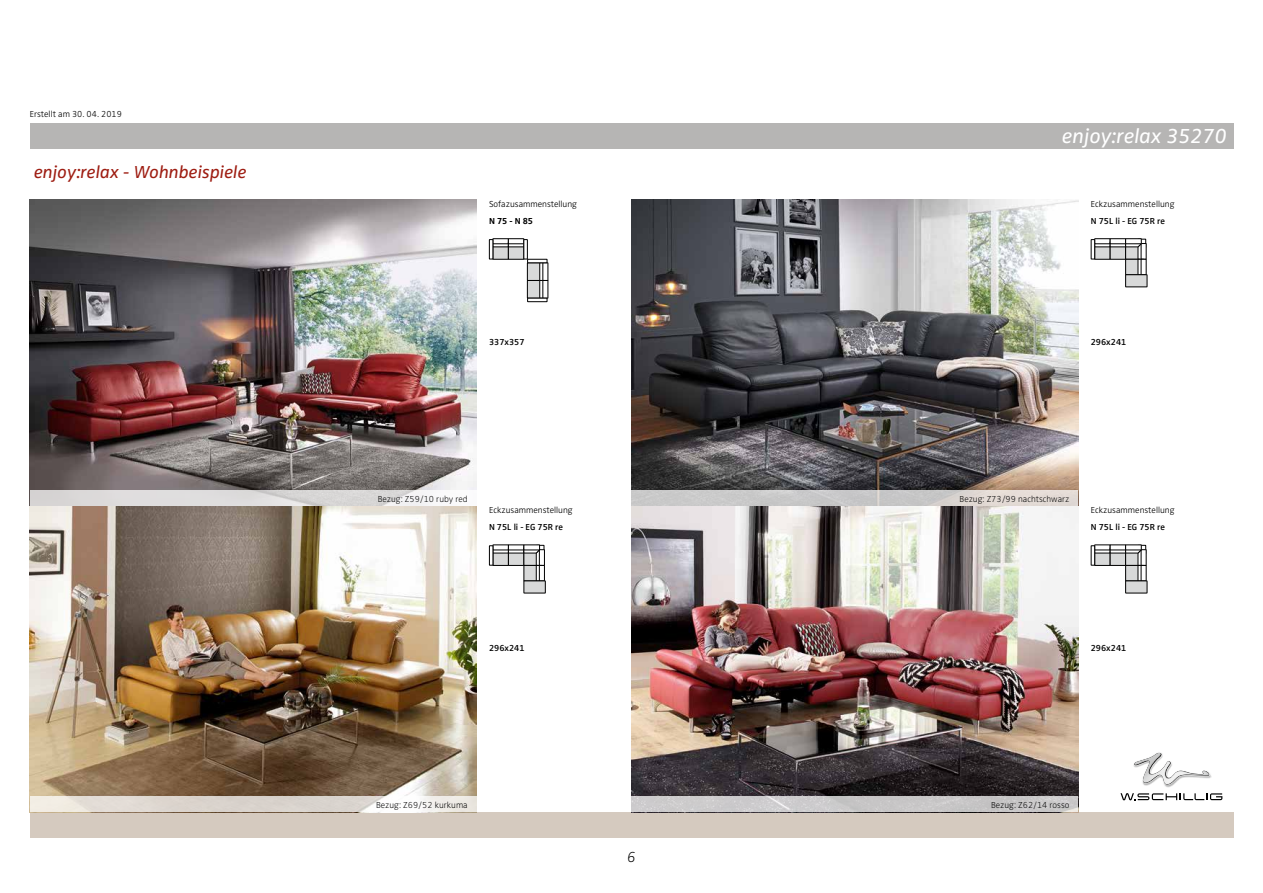
<style>
.page{position:relative;width:1263px;height:893px;background:#fff}
.page>*{position:absolute;margin:0;border:0;box-sizing:border-box;transform-origin:0 0}
.t1{font:italic 21px "Zwo Pro";color:#fff}
.t2{font:italic 18px "Zwo Pro";color:#9e1d12}
.t3{font:italic 300 expanded 15px "Zwo Pro";color:#000}
.t4{font:300 9px "Zwo Pro";color:#000}
.t5{font:300 expanded 9px "Zwo Pro";color:#000}
.t6{font:600 9px "Zwo Pro";color:#000}
.t7{font:700 9px "Zwo Pro";color:#000}
</style>
<div class="page">
<div style="left:30px;top:123px;width:1203px;height:26px;background:#b6b5b4"></div>
<div style="left:30px;top:812px;width:1203px;height:26px;background:#d5cabf"></div>
<img style="left:1144px;top:776px;width:68px;height:12px">
<svg style="left:1133px;top:752px;width:78px;height:33px"></svg>
<img style="left:1134px;top:753px;width:75px;height:31px">
<svg style="left:1120px;top:793px;width:102px;height:7px"></svg>
<img style="left:30px;top:200px;width:446px;height:290px">
<svg style="left:30px;top:490px;width:397px;height:16px;background:#dcdada"></svg>
<div style="left:493px;top:246px;width:15px;height:13px;background:#d8d9d9"></div>
<div style="left:493px;top:246px;width:15px;height:13px;border:1px solid #000"></div>
<div style="left:493px;top:242px;width:15px;height:5px;background:#b4b4b4"></div>
<div style="left:493px;top:242px;width:15px;height:5px;border:1px solid #000"></div>
<div style="left:493px;top:239px;width:15px;height:5px;border:1px solid #000"></div>
<div style="left:489px;top:239px;width:4px;height:20px;border:1px solid #000"></div>
<div style="left:508px;top:246px;width:16px;height:13px;background:#d8d9d9"></div>
<div style="left:508px;top:246px;width:16px;height:13px;border:1px solid #000"></div>
<div style="left:508px;top:242px;width:16px;height:5px;background:#b4b4b4"></div>
<div style="left:508px;top:242px;width:16px;height:5px;border:1px solid #000"></div>
<div style="left:508px;top:239px;width:16px;height:5px;border:1px solid #000"></div>
<div style="left:524px;top:239px;width:3px;height:20px;border:1px solid #000"></div>
<div style="left:527px;top:263px;width:14px;height:17px;background:#d8d9d9"></div>
<div style="left:527px;top:263px;width:14px;height:18px;border:1px solid #000"></div>
<div style="left:540px;top:263px;width:5px;height:17px;background:#585858"></div>
<div style="left:540px;top:263px;width:5px;height:18px;border:1px solid #000"></div>
<div style="left:543px;top:263px;width:5px;height:18px;border:1px solid #000"></div>
<div style="left:527px;top:259px;width:20px;height:4px;border:1px solid #000"></div>
<div style="left:527px;top:280px;width:14px;height:18px;background:#d8d9d9"></div>
<div style="left:527px;top:280px;width:14px;height:18px;border:1px solid #000"></div>
<div style="left:540px;top:280px;width:5px;height:18px;background:#585858"></div>
<div style="left:540px;top:280px;width:5px;height:18px;border:1px solid #000"></div>
<div style="left:543px;top:280px;width:5px;height:18px;border:1px solid #000"></div>
<div style="left:527px;top:298px;width:20px;height:4px;border:1px solid #000"></div>
<img style="left:631px;top:200px;width:447px;height:290px">
<svg style="left:631px;top:490px;width:447px;height:16px;background:#cfcdcc"></svg>
<div style="left:1095px;top:246px;width:15px;height:13px;background:#d8d9d9"></div>
<div style="left:1094px;top:246px;width:16px;height:13px;border:1px solid #000"></div>
<div style="left:1095px;top:242px;width:15px;height:5px;background:#b4b4b4"></div>
<div style="left:1094px;top:242px;width:16px;height:5px;border:1px solid #000"></div>
<div style="left:1094px;top:239px;width:16px;height:5px;border:1px solid #000"></div>
<div style="left:1091px;top:239px;width:4px;height:20px;border:1px solid #000"></div>
<div style="left:1110px;top:246px;width:15px;height:13px;background:#d8d9d9"></div>
<div style="left:1110px;top:246px;width:16px;height:13px;border:1px solid #000"></div>
<div style="left:1110px;top:242px;width:15px;height:5px;background:#b4b4b4"></div>
<div style="left:1110px;top:242px;width:16px;height:5px;border:1px solid #000"></div>
<div style="left:1110px;top:239px;width:16px;height:5px;border:1px solid #000"></div>
<div style="left:1138px;top:239px;width:8px;height:9px;border:1px solid #000"></div>
<div style="left:1141px;top:244px;width:5px;height:15px;background:#fff"></div>
<div style="left:1141px;top:243px;width:5px;height:16px;border:1px solid #000"></div>
<div style="left:1125px;top:259px;width:15px;height:16px;background:#d8d9d9"></div>
<div style="left:1125px;top:259px;width:15px;height:16px;border:1px solid #000"></div>
<div style="left:1138px;top:259px;width:6px;height:16px;background:#979797"></div>
<div style="left:1138px;top:259px;width:6px;height:16px;border:1px solid #000"></div>
<div style="left:1141px;top:259px;width:5px;height:16px;background:#fff"></div>
<div style="left:1141px;top:259px;width:5px;height:16px;border:1px solid #000"></div>
<svg style="left:1125px;top:242px;width:18px;height:22px"></svg>
<div style="left:1125px;top:239px;width:16px;height:5px;background:#fff"></div>
<div style="left:1125px;top:239px;width:16px;height:5px;border:1px solid #000"></div>
<div style="left:1125px;top:275px;width:22px;height:12px;background:#d8d9d9"></div>
<div style="left:1125px;top:275px;width:22px;height:12px;border:1px solid #000"></div>
<img style="left:30px;top:506px;width:446px;height:290px">
<svg style="left:30px;top:796px;width:446px;height:16px;background:#e4ded9"></svg>
<div style="left:493px;top:552px;width:15px;height:13px;background:#d8d9d9"></div>
<div style="left:493px;top:552px;width:15px;height:14px;border:1px solid #000"></div>
<div style="left:493px;top:548px;width:15px;height:5px;background:#888"></div>
<div style="left:493px;top:548px;width:15px;height:5px;border:1px solid #000"></div>
<div style="left:493px;top:545px;width:15px;height:5px;border:1px solid #000"></div>
<div style="left:489px;top:546px;width:4px;height:19px;border:1px solid #000"></div>
<div style="left:508px;top:552px;width:16px;height:13px;background:#d8d9d9"></div>
<div style="left:508px;top:552px;width:16px;height:14px;border:1px solid #000"></div>
<div style="left:508px;top:548px;width:16px;height:5px;background:#888"></div>
<div style="left:508px;top:548px;width:16px;height:5px;border:1px solid #000"></div>
<div style="left:508px;top:545px;width:16px;height:5px;border:1px solid #000"></div>
<div style="left:536px;top:545px;width:8px;height:9px;background:#f6f6f6"></div>
<div style="left:536px;top:545px;width:8px;height:9px;border:1px solid #000"></div>
<div style="left:539px;top:550px;width:5px;height:15px;background:#fff"></div>
<div style="left:539px;top:550px;width:6px;height:16px;border:1px solid #000"></div>
<div style="left:524px;top:565px;width:14px;height:16px;background:#d8d9d9"></div>
<div style="left:524px;top:565px;width:14px;height:16px;border:1px solid #000"></div>
<div style="left:536px;top:565px;width:6px;height:16px;background:#dcdcdc"></div>
<div style="left:536px;top:565px;width:6px;height:16px;border:1px solid #000"></div>
<div style="left:539px;top:565px;width:5px;height:16px;background:#fff"></div>
<div style="left:539px;top:565px;width:6px;height:16px;border:1px solid #000"></div>
<svg style="left:524px;top:549px;width:18px;height:22px"></svg>
<div style="left:524px;top:545px;width:16px;height:5px;background:#fff"></div>
<div style="left:524px;top:545px;width:16px;height:5px;border:1px solid #000"></div>
<div style="left:524px;top:581px;width:21px;height:12px;background:#d8d9d9"></div>
<div style="left:524px;top:581px;width:21px;height:12px;border:1px solid #000"></div>
<img style="left:631px;top:506px;width:447px;height:290px">
<div style="left:631px;top:796px;width:447px;height:16px;background:#cbc9ca"></div>
<div style="left:1095px;top:552px;width:15px;height:13px;background:#d8d9d9"></div>
<div style="left:1094px;top:552px;width:16px;height:14px;border:1px solid #000"></div>
<div style="left:1095px;top:548px;width:15px;height:5px;background:#888"></div>
<div style="left:1094px;top:548px;width:16px;height:5px;border:1px solid #000"></div>
<div style="left:1094px;top:545px;width:16px;height:5px;border:1px solid #000"></div>
<div style="left:1091px;top:546px;width:4px;height:19px;border:1px solid #000"></div>
<div style="left:1110px;top:552px;width:15px;height:13px;background:#d8d9d9"></div>
<div style="left:1110px;top:552px;width:16px;height:14px;border:1px solid #000"></div>
<div style="left:1110px;top:548px;width:15px;height:5px;background:#888"></div>
<div style="left:1110px;top:548px;width:16px;height:5px;border:1px solid #000"></div>
<div style="left:1110px;top:545px;width:16px;height:5px;border:1px solid #000"></div>
<div style="left:1138px;top:545px;width:8px;height:9px;border:1px solid #000"></div>
<div style="left:1141px;top:550px;width:5px;height:15px;background:#fff"></div>
<div style="left:1141px;top:550px;width:5px;height:16px;border:1px solid #000"></div>
<div style="left:1125px;top:565px;width:15px;height:16px;background:#d8d9d9"></div>
<div style="left:1125px;top:565px;width:15px;height:16px;border:1px solid #000"></div>
<div style="left:1138px;top:565px;width:6px;height:16px;background:#979797"></div>
<div style="left:1138px;top:565px;width:6px;height:16px;border:1px solid #000"></div>
<div style="left:1141px;top:565px;width:5px;height:16px;background:#fff"></div>
<div style="left:1141px;top:565px;width:5px;height:16px;border:1px solid #000"></div>
<svg style="left:1125px;top:548px;width:18px;height:23px"></svg>
<div style="left:1125px;top:545px;width:16px;height:5px;background:#fff"></div>
<div style="left:1125px;top:545px;width:16px;height:5px;border:1px solid #000"></div>
<div style="left:1125px;top:581px;width:22px;height:12px;background:#d8d9d9"></div>
<div style="left:1125px;top:581px;width:22px;height:12px;border:1px solid #000"></div>
<p class="t4" style="left:30px;top:109px;width:94px">Erstellt am 30. 04. 2019</p>
<h2 class="t2" style="left:34px;top:161px;width:214px">enjoy:relax - Wohnbeispiele</h2>
<p class="t4" style="left:489px;top:199px;width:90px">Sofazusammenstellung</p>
<p class="t7" style="left:489px;top:215px;width:46px">N 75 - N 85</p>
<p class="t6" style="left:489px;top:337px;width:37px">337x357</p>
<p class="t5" style="left:378px;top:493px;width:92px">Bezug: Z59/10 ruby red</p>
<p class="t4" style="left:489px;top:505px;width:85px">Eckzusammenstellung</p>
<p class="t6" style="left:489px;top:521px;width:76px">N 75L li - EG 75R re</p>
<p class="t6" style="left:489px;top:643px;width:37px">296x241</p>
<p class="t5" style="left:376px;top:800px;width:93px">Bezug: Z69/52 kurkuma</p>
<h3 class="t3" style="left:627px;top:848px;width:10px">6</h3>
<h1 class="t1" style="left:1062px;top:124px;width:166px">enjoy:relax 35270</h1>
<p class="t4" style="left:1091px;top:199px;width:85px">Eckzusammenstellung</p>
<p class="t6" style="left:1091px;top:215px;width:76px">N 75L li - EG 75R re</p>
<p class="t6" style="left:1091px;top:337px;width:37px">296x241</p>
<p class="t5" style="left:959px;top:493px;width:111px">Bezug: Z73/99 nachtschwarz</p>
<p class="t4" style="left:1091px;top:505px;width:85px">Eckzusammenstellung</p>
<p class="t6" style="left:1091px;top:521px;width:76px">N 75L li - EG 75R re</p>
<p class="t6" style="left:1091px;top:643px;width:37px">296x241</p>
<p class="t5" style="left:991px;top:800px;width:80px">Bezug: Z62/14 rosso</p>
</div>
